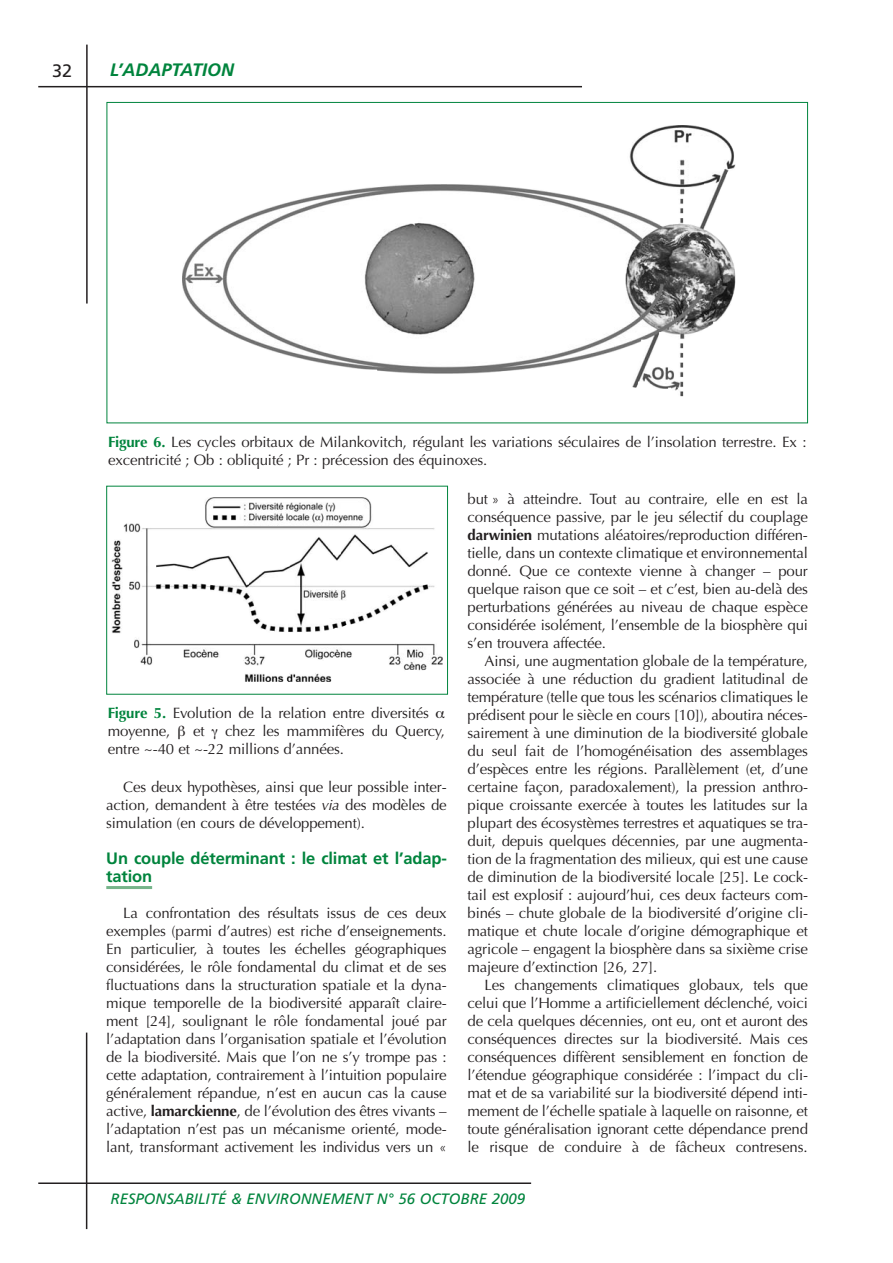
<style>
.page{position:relative;width:893px;height:1263px;background:#fff}
.page>*{position:absolute;margin:0;border:0;box-sizing:border-box;transform-origin:0 0}
.t1{font:italic 700 18px "Frutiger";color:#00843d}
.t2{font:18px "Frutiger";color:#231f20}
.t3{font:700 16.5px/18px "Frutiger";letter-spacing:-.01em;color:#00843d}
.t4{font:15px/18px "Optima";letter-spacing:-.01em;color:#231f20;text-align:justify}
.t5{font:italic 15px "Frutiger";color:#00843d}
.s1{font-weight:700;color:#00843d}
.s2{font-style:italic}
.s3{font-weight:700}
</style>
<div class="page">
<hr style="left:106px;top:886px;width:46px;height:3px;background:#76b48a">
<hr style="left:38px;top:86px;width:544px;height:1px;background:#231f20">
<hr style="left:86px;top:45px;width:2px;height:259px;background:#231f20">
<hr style="left:86px;top:1032px;width:1px;height:197px;background:#231f20">
<hr style="left:38px;top:1182px;width:493px;height:2px;background:#231f20">
<img style="left:149px;top:497px;width:288px;height:185px">
<div style="left:106px;top:486px;width:342px;height:209px;border:1px solid #00843d"></div>
<img style="left:182px;top:125px;width:554px;height:271px">
<p class="t2" style="left:52px;top:63px;width:22px">32</p>
<p class="t1" style="left:110px;top:62px;width:126px">L’ADAPTATION</p>
<p class="t4" style="left:108px;top:433px;width:700px"><span class="s1">Figure 6.</span> Les cycles orbitaux de Milankovitch, régulant les variations séculaires de l’insolation terrestre. Ex : excentricité ; Ob : obliquité ; Pr : précession des équinoxes.</p>
<p class="t4" style="left:108px;top:704px;width:323px"><span class="s1">Figure 5.</span> Evolution de la relation entre diversités moyenne,</p>
<p class="t4" style="left:108px;top:722px;width:339px;text-indent:117px">chez les mammifères du Quercy, entre ~-40 et ~-22 millions d’années.</p>
<p class="t4" style="left:193px;top:722px;width:13px">et</p>
<p class="t4" style="left:106px;top:778px;width:342px;text-indent:17px">Ces deux hypothèses, ainsi que leur possible inter&shy;action, demandent à être testées <span class="s2">via</span> des modèles de simulation (en cours de développement).</p>
<p class="t3" style="left:106px;top:851px;width:342px">Un couple déterminant : le climat et l’adap&shy;tation</p>
<p class="t4" style="left:106px;top:904px;width:342px;text-indent:17px">La confrontation des résultats issus de ces deux exemples (parmi d’autres) est riche d’enseignements.<br>En particulier, à toutes les échelles géographiques considérées, le rôle fondamental du climat et de ses fluctuations dans la structuration spatiale et la dyna&shy;mique temporelle de la biodiversité apparaît claire&shy;ment [24], soulignant le rôle fondamental joué par l’adaptation dans l’organisation spatiale et l’évolution de la biodiversité. Mais que l’on ne s’y trompe pas : cette adaptation, contrairement à l’intuition populaire généralement répandue, n’est en aucun cas la cause active, <span class="s3">lamarckienne</span>, de l’évolution des êtres vivants – l’adaptation n’est pas un mécanisme orienté, mode&shy;lant, transformant activement les individus vers un «</p>
<p class="t4" style="left:467px;top:490px;width:342px">but » à atteindre. Tout au contraire, elle en est la conséquence passive, par le jeu sélectif du couplage <span class="s3">darwinien</span> mutations aléatoires/reproduction différen&shy;tielle, dans un contexte climatique et environnemental donné. Que ce contexte vienne à changer – pour quelque raison que ce soit – et c’est, bien au-delà des perturbations générées au niveau de chaque espèce considérée isolément, l’ensemble de la biosphère qui s’en trouvera affectée.</p>
<p class="t4" style="left:467px;top:652px;width:342px;text-indent:17px">Ainsi, une augmentation globale de la température, associée à une réduction du gradient latitudinal de température (telle que tous les scénarios climatiques le prédisent pour le siècle en cours [10]), aboutira néces&shy;sairement à une diminution de la biodiversité globale du seul fait de l’homogénéisation des assemblages d’espèces entre les régions. Parallèlement (et, d’une certaine façon, paradoxalement), la pression anthro&shy;pique croissante exercée à toutes les latitudes sur la plupart des écosystèmes terrestres et aquatiques se tra&shy;duit, depuis quelques décennies, par une augmenta&shy;tion de la fragmentation des milieux, qui est une cause de diminution de la biodiversité locale [25]. Le cock&shy;tail est explosif : aujourd’hui, ces deux facteurs com&shy;binés – chute globale de la biodiversité d’origine cli&shy;matique et chute locale d’origine démographique et agricole – engagent la biosphère dans sa sixième crise majeure d’extinction [26, 27].</p>
<p class="t4" style="left:467px;top:976px;width:342px;text-indent:17px">Les changements climatiques globaux, tels que celui que l’Homme a artificiellement déclenché, voici de cela quelques décennies, ont eu, ont et auront des conséquences directes sur la biodiversité. Mais ces conséquences diffèrent sensiblement en fonction de l’étendue géographique considérée : l’impact du cli&shy;mat et de sa variabilité sur la biodiversité dépend inti&shy;mement de l’échelle spatiale à laquelle on raisonne, et toute généralisation ignorant cette dépendance prend le risque de conduire à de fâcheux contresens.</p>
<p class="t5" style="left:111px;top:1193px;width:416px">RESPONSABILITÉ &amp; ENVIRONNEMENT N° 56 OCTOBRE 2009</p>
</div>
